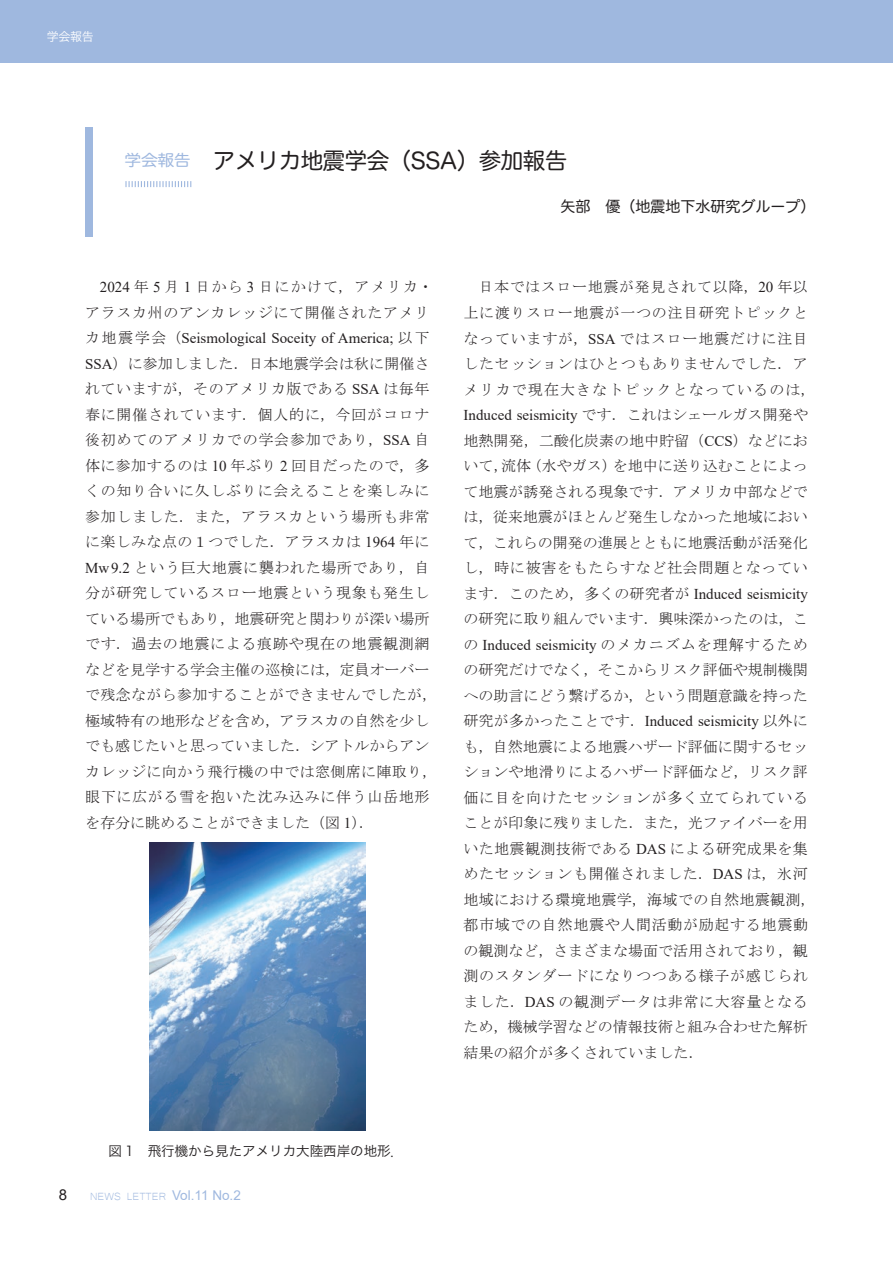
<style>
.page{position:relative;width:893px;height:1263px;background:#fff}
.page>*{position:absolute;margin:0;border:0;box-sizing:border-box;transform-origin:0 0}
.t1{font:22.5px "Hira Maru Pro W4";letter-spacing:-.02em;color:#231f20}
.t2{font:15px/25.5px "MS Mincho";letter-spacing:.025em;color:#231f20}
.t3{font:15px "Times New Roman";color:#231f20}
.t4{font:15px/25.5px "MS Mincho";letter-spacing:.05em;color:#231f20;text-align:center}
.t5{font:15px/25.5px "MS Mincho";color:#231f20}
.t6{font:15px/25.5px "MS Mincho";letter-spacing:.045em;color:#231f20;text-align:right}
.t7{font:15px "Hira Maru Pro W4";color:#231f20}
.t8{font:15px "Arial";color:#231f20}
.t9{font:13.5px "Hira Kaku Pro W3";color:#231f20}
.t10{font:13.5px "Microsoft Yi Baiti";color:#9fb8df}
.t11{font:12px "Hira Kaku Pro W3";color:#fff}
.s1{font-size:15.75px;color:#9fb8df}
.s2{font-family:"Times New Roman"}
.s3{font-family:"MS Mincho"}
.s4{font-family:"Arial"}
</style>
<div class="page">
<div style="left:0;top:0;width:893px;height:63px;background:#9fb8df"></div>
<div style="left:85px;top:128px;width:8px;height:109px;background:#9fb8df"></div>
<svg style="left:125px;top:181px;width:66px;height:6px"></svg>
<img style="left:149px;top:843px;width:216px;height:287px">
<p class="t11" style="left:47px;top:26px;width:48px">学会報告</p>
<h1 class="t1" style="left:125px;top:141px;width:444px"><span class="s1">学会報告</span>　アメリカ地震学会（SSA）参加報告</h1>
<p class="t7" style="left:560px;top:193px;width:256px">矢部　優（地震地下水研究グループ）</p>
<p class="t6" style="left:85px;top:274px;width:350px"><span class="s2">2024</span> 年 <span class="s2">5</span> 月 <span class="s2">1</span> 日から <span class="s2">3</span> 日にかけて，アメリカ・アラスカ州のアンカレッジにて開催されたアメリ</p>
<p class="t3" style="left:85px;top:328px;width:346px"><span class="s3">カ地震学会（</span>Seismological Soceity of America; <span class="s3">以下</span></p>
<p class="t2" style="left:85px;top:351px;width:353px"><span class="s2">SSA</span>）に参加しました．日本地震学会は秋に開催されていますが，そのアメリカ版である <span class="s2">SSA</span> は毎年春に開催されています．個人的に，今回がコロナ後初めてのアメリカでの学会参加であり，<span class="s2">SSA</span> 自体に参加するのは <span class="s2">10</span> 年ぶり <span class="s2">2</span> 回目だったので，多くの知り合いに久しぶりに会えることを楽しみに参加しました．また，アラスカという場所も非常に楽しみな点の１つでした．アラスカは <span class="s2">1964</span> 年に<br><span class="s2">Mw 9.2</span> という巨大地震に襲われた場所であり，自分が研究しているスロー地震という現象も発生している場所でもあり，地震研究と関わりが深い場所です．過去の地震による痕跡や現在の地震観測網などを見学する学会主催の巡検には，定員オーバーで残念ながら参加することができませんでしたが，極域特有の地形などを含め，アラスカの自然を少しでも感じたいと思っていました．シアトルからアンカレッジに向かう飛行機の中では窓側席に陣取り，眼下に広がる雪を抱いた沈み込みに伴う山岳地形を存分に眺めることができました（図 <span class="s2">1</span>）．</p>
<p class="t9" style="left:108px;top:1139px;width:297px">図 1　飛行機から見たアメリカ大陸西岸の地形．</p>
<p class="t8" style="left:59px;top:1184px;width:10px">8</p>
<p class="t10" style="left:90px;top:1188px;width:152px">NEWS LETTER <span class="s4">Vol.11 No.2</span></p>
<p class="t4" style="left:463px;top:274px;width:353px">日本ではスロー地震が発見されて以降，<span class="s2">20</span> 年以<br>上に渡りスロー地震が一つの注目研究トピックとなっていますが，<span class="s2">SSA</span> ではスロー地震だけに注目したセッションはひとつもありませんでした．アメリカで現在大きなトピックとなっているのは，</p>
<p class="t3" style="left:463px;top:404px;width:346px">Induced seismicity <span class="s3">です．これはシェールガス開発や</span></p>
<p class="t2" style="left:463px;top:427px;width:346px;text-align:justify">地熱開発，二酸化炭素の地中貯留（<span class="s2">CCS</span>）などにおいて，流体（水やガス）を地中に送り込むことによって地震が誘発される現象です．アメリカ中部などでは，従来地震がほとんど発生しなかった地域において，これらの開発の進展とともに地震活動が活発化し，時に被害をもたらすなど社会問題となってい</p>
<p class="t3" style="left:463px;top:583px;width:346px"><span class="s3">ます．このため，多くの研究者が</span> Induced seismicity</p>
<p class="t5" style="left:463px;top:606px;width:346px">の研究に取り組んでいます．興味深かったのは，こ</p>
<p class="t3" style="left:463px;top:634px;width:346px"><span class="s3">の</span> Induced seismicity <span class="s3">のメカニズムを理解するため</span></p>
<p class="t5" style="left:463px;top:657px;width:346px">の研究だけでなく，そこからリスク評価や規制機関への助言にどう繋げるか，という問題意識を持った</p>
<p class="t3" style="left:463px;top:710px;width:346px"><span class="s3">研究が多かったことです．</span>Induced seismicity <span class="s3">以外に</span></p>
<p class="t2" style="left:463px;top:733px;width:353px">も，自然地震による地震ハザード評価に関するセッションや地滑りによるハザード評価など，リスク評価に目を向けたセッションが多く立てられていることが印象に残りました．また，光ファイバーを用いた地震観測技術である <span class="s2">DAS</span> による研究成果を集めたセッションも開催されました．<span class="s2">DAS</span> は，氷河地域における環境地震学，海域での自然地震観測，都市域での自然地震や人間活動が励起する地震動の観測など，さまざまな場面で活用されており，観測のスタンダードになりつつある様子が感じられました．<span class="s2">DAS</span> の観測データは非常に大容量となるため，機械学習などの情報技術と組み合わせた解析結果の紹介が多くされていました．</p>
</div>
